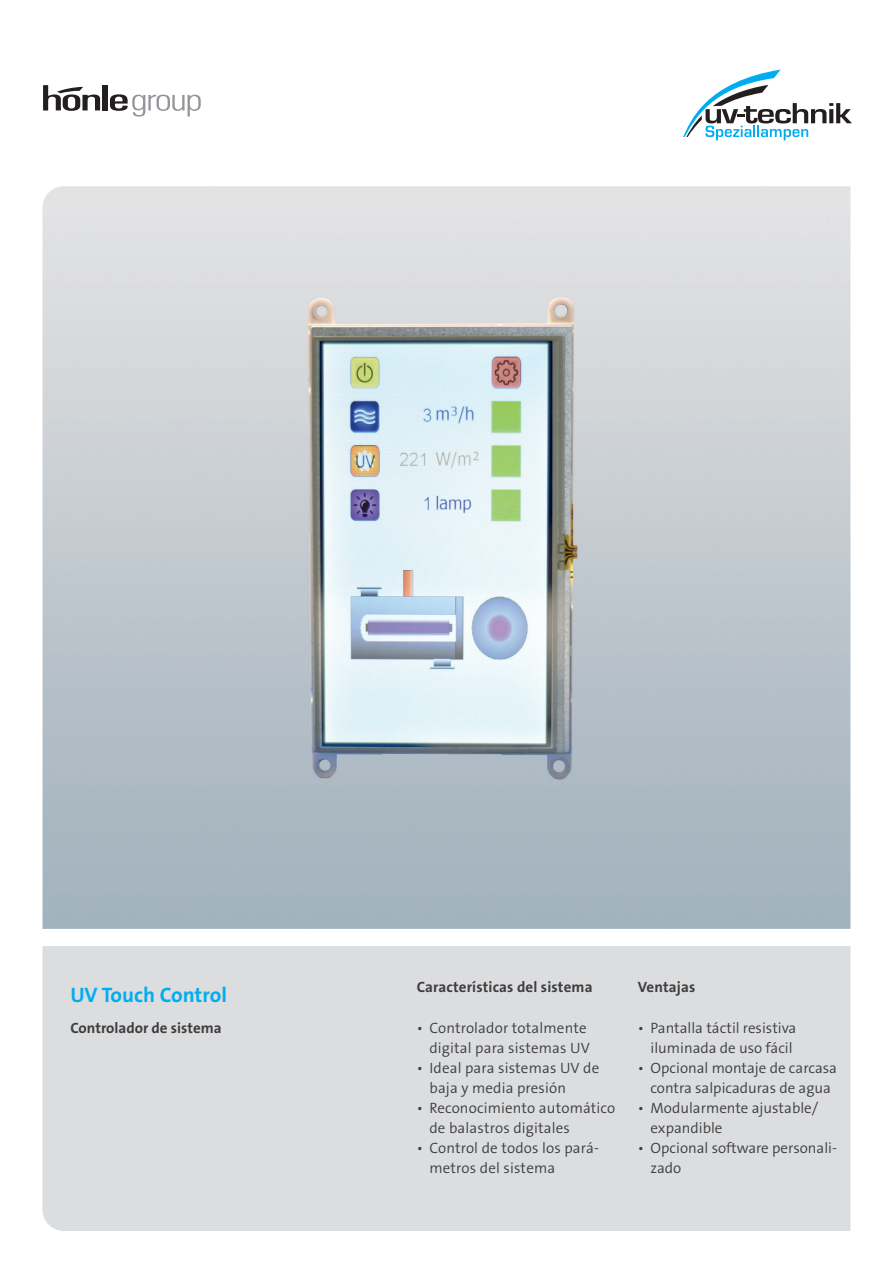
<style>
.page{position:relative;width:893px;height:1263px;background:#fff}
.page>*{position:absolute;margin:0;border:0;box-sizing:border-box;transform-origin:0 0}
.t1{font:700 21px "The Sans B7";color:#00aeef}
.t2{font:300 15px/20.1px "The Sans B4";color:#3e3e3f}
.t3{font:700 15px "The Sans B7";letter-spacing:.01em;color:#3e3e3f}
</style>
<div class="page">
<div style="left:43px;top:946px;width:807px;height:285px;background:#dcdddf"></div>
<img style="left:43px;top:186px;width:807px;height:743px">
<svg style="left:683px;top:70px;width:169px;height:70px"></svg>
<div style="left:103px;top:85px;width:5px;height:25px;background:#231f20"></div>
<svg style="left:110px;top:94px;width:91px;height:23px"></svg>
<svg style="left:43px;top:85px;width:57px;height:26px"></svg>
<h1 class="t1" style="left:70px;top:984px;width:158px">UV Touch Control</h1>
<p class="t3" style="left:70px;top:1019px;width:153px">Controlador de sistema</p>
<p class="t3" style="left:417px;top:979px;width:177px">Características del sistema</p>
<p class="t2" style="left:417px;top:1018px;width:175px;text-align:right">• Controlador totalmente digital para sistemas UV</p>
<p class="t2" style="left:429px;top:1058px;width:171px;text-indent:-13px">• Ideal para sistemas UV de baja y media presión</p>
<p class="t2" style="left:429px;top:1098px;width:187px;text-indent:-13px">• Reconocimiento automático de balastros digitales</p>
<p class="t2" style="left:429px;top:1139px;width:171px;text-indent:-13px">• Control de todos los pará&shy;metros del sistema</p>
<p class="t3" style="left:638px;top:979px;width:59px">Ventajas</p>
<p class="t2" style="left:638px;top:1018px;width:160px;text-align:right">• Pantalla táctil resistiva iluminada de uso fácil</p>
<p class="t2" style="left:638px;top:1058px;width:201px;text-align:center">• Opcional montaje de carcasa contra salpicaduras de agua</p>
<p class="t2" style="left:651px;top:1098px;width:169px;text-indent:-13px">• Modularmente ajustable/ expandible</p>
<p class="t2" style="left:651px;top:1139px;width:188px;text-indent:-13px">• Opcional software personali&shy;zado</p>
</div>
